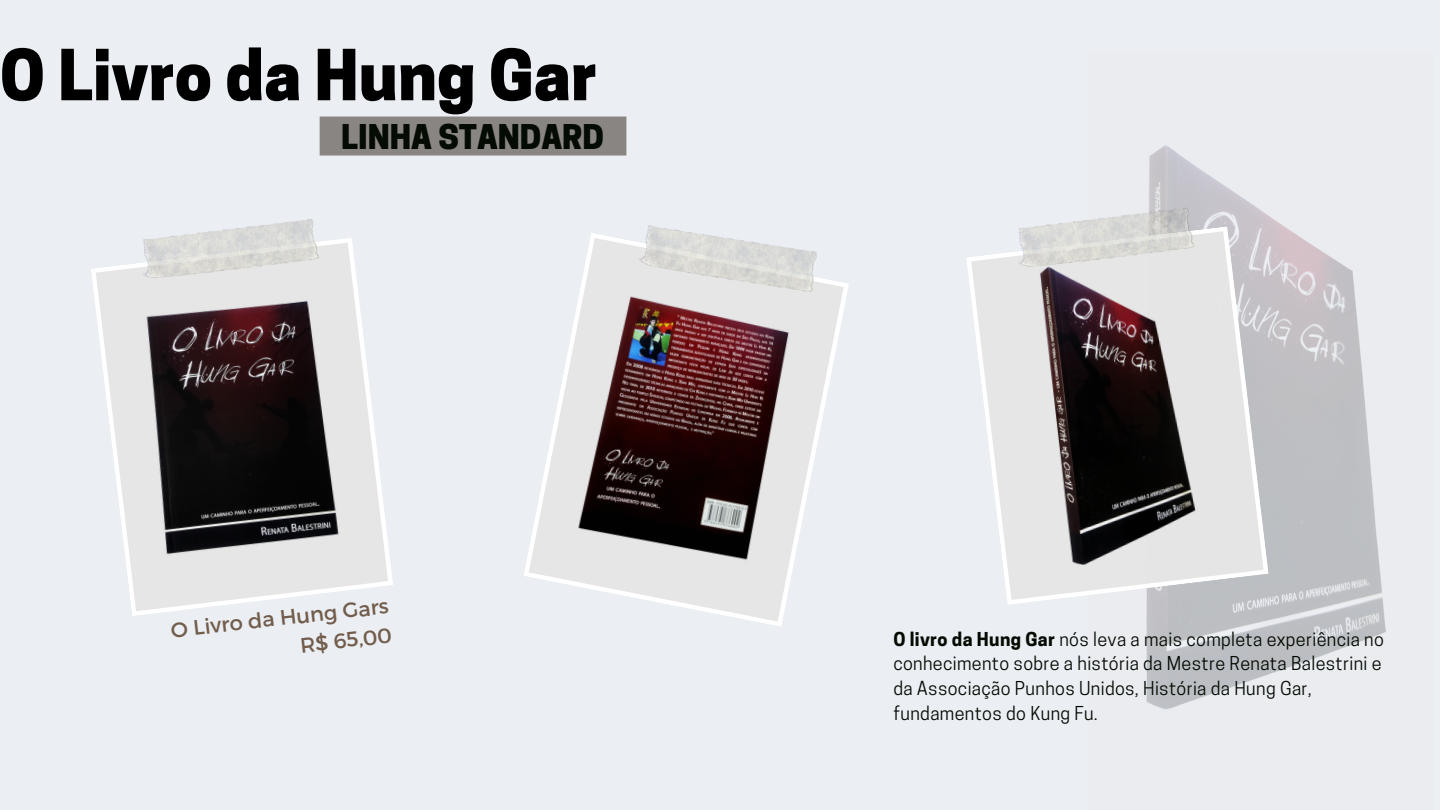
<style>
.page{position:relative;width:1440px;height:810px;background:#ebeef3}
.page>*{position:absolute;margin:0;border:0;box-sizing:border-box;transform-origin:0 0}
.t1{font:800 66px "Cooper Hewitt";color:#000}
.t2{font:800 32px "Cooper Hewitt";color:#030b02}
.t3{font:21px/28.7px "Montserrat";color:#725d4c;text-align:right}
.t4{font:18px/24.8px "Cooper Hewitt";letter-spacing:.02em;color:#030b02}
.s1{font-weight:700}
</style>
<div class="page">
<svg style="left:91px;top:238px;width:302px;height:378px"></svg>
<img style="left:139px;top:219px;width:181px;height:60px">
<svg style="left:524px;top:233px;width:325px;height:393px"></svg>
<img style="left:638px;top:225px;width:182px;height:73px">
<img style="left:1146px;top:145px;width:240px;height:564px">
<svg style="left:967px;top:226px;width:302px;height:379px;fill:#e5e5e5"></svg>
<img style="left:1015px;top:205px;width:180px;height:63px">
<div style="left:320px;top:117px;width:306px;height:39px;background:#898583"></div>
<h1 class="t1" style="left:0;top:51px;width:599px">O Livro da Hung Gar</h1>
<h2 class="t2" style="left:341px;top:125px;width:264px">LINHA STANDARD</h2>
<p class="t3" style="left:169px;top:614px;width:221px;rotate:-6deg">O Livro da Hung Gars<br>R$ 65,00</p>
<p class="t4" style="left:893px;top:629px;width:492px"><span class="s1">O livro da Hung Gar</span> nós leva a mais completa experiência no conhecimento sobre a história da Mestre Renata Balestrini e da Associação Punhos Unidos, História da Hung Gar, fundamentos do Kung Fu.</p>
</div>
